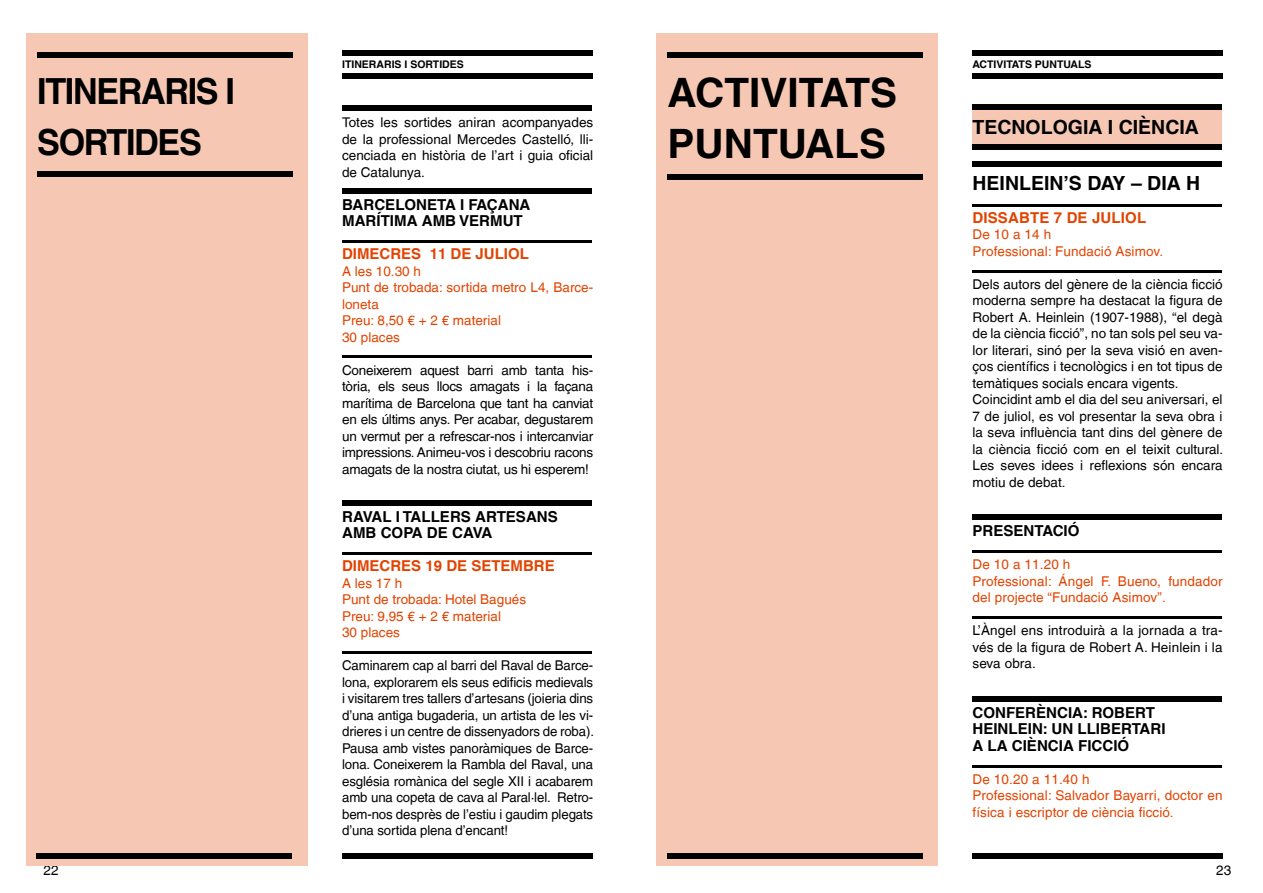
<style>
.page{position:relative;width:1263px;height:893px;background:#fff}
.page>*{position:absolute;margin:0;border:0;box-sizing:border-box;transform-origin:0 0}
.t1{font:700 40.5px/51px "Helvetica LT";color:#000}
.t2{font:700 36px/51px "Helvetica LT";letter-spacing:-.04em;color:#000;scale:.95 1}
.t3{font:700 19.5px "Helvetica LT";color:#000}
.t4{font:700 15.15px/16.5px "Helvetica LT";color:#000}
.t5{font:700 15px "Helvetica LT";color:#e24301}
.t6{font:13.5px/16.5px "Helvetica LT";color:#000;text-align:justify}
.t7{font:13.5px/16.5px "Helvetica LT";letter-spacing:.01em;color:#e24301}
.t8{font:700 10.5px "Helvetica LT";color:#000}
</style>
<div class="page">
<div style="left:972px;top:107px;width:250px;height:40px;background:#f6c7b3"></div>
<div style="left:342px;top:853px;width:250px;height:5px;background:#000"></div>
<div style="left:342px;top:50px;width:250px;height:5px;background:#000"></div>
<div style="left:342px;top:73px;width:250px;height:5px;background:#000"></div>
<div style="left:342px;top:105px;width:249px;height:6px;background:#000"></div>
<div style="left:342px;top:188px;width:249px;height:5px;background:#000"></div>
<hr style="left:342px;top:240px;width:249px;height:3px;background:#000">
<hr style="left:342px;top:356px;width:249px;height:2px;background:#000">
<div style="left:342px;top:500px;width:249px;height:5px;background:#000"></div>
<hr style="left:342px;top:552px;width:249px;height:3px;background:#000">
<hr style="left:342px;top:651px;width:249px;height:3px;background:#000">
<div style="left:26px;top:33px;width:281px;height:833px;background:#f6c7b3"></div>
<div style="left:37px;top:52px;width:255px;height:6px;background:#000"></div>
<div style="left:37px;top:853px;width:255px;height:5px;background:#000"></div>
<div style="left:37px;top:171px;width:255px;height:5px;background:#000"></div>
<div style="left:972px;top:50px;width:250px;height:5px;background:#000"></div>
<div style="left:972px;top:73px;width:250px;height:5px;background:#000"></div>
<div style="left:656px;top:33px;width:282px;height:833px;background:#f6c7b3"></div>
<div style="left:668px;top:52px;width:255px;height:6px;background:#000"></div>
<div style="left:667px;top:174px;width:255px;height:6px;background:#000"></div>
<div style="left:972px;top:105px;width:250px;height:5px;background:#000"></div>
<div style="left:972px;top:145px;width:250px;height:5px;background:#000"></div>
<div style="left:972px;top:161px;width:250px;height:6px;background:#000"></div>
<hr style="left:972px;top:204px;width:250px;height:2px;background:#000">
<hr style="left:972px;top:270px;width:250px;height:2px;background:#000">
<div style="left:972px;top:515px;width:250px;height:5px;background:#000"></div>
<hr style="left:972px;top:550px;width:250px;height:3px;background:#000">
<hr style="left:972px;top:616px;width:250px;height:3px;background:#000">
<div style="left:972px;top:696px;width:250px;height:5px;background:#000"></div>
<hr style="left:972px;top:765px;width:250px;height:2px;background:#000">
<div style="left:972px;top:853px;width:250px;height:5px;background:#000"></div>
<div style="left:667px;top:853px;width:255px;height:5px;background:#000"></div>
<h2 class="t2" style="left:37px;top:65px;width:210px">ITINERARIS I<br>SORTIDES</h2>
<p class="t8" style="left:342px;top:58px;width:123px">ITINERARIS I SORTIDES</p>
<p class="t6" style="left:342px;top:114px;width:253px">Totes les sortides aniran acompanyades de la professional Mercedes Castelló, lli&shy;cenciada en història de l’art i guia oficial de Catalunya.</p>
<p class="t4" style="left:342px;top:196px;width:190px">BARCELONETA I FAÇANA<br>MARÍTIMA AMB VERMUT</p>
<p class="t5" style="left:342px;top:245px;width:188px">DIMECRES 11 DE JULIOL</p>
<p class="t7" style="left:342px;top:263px;width:253px">A les 10.30 h<br>Punt de trobada: sortida metro L4, Barce&shy;loneta<br>Preu: 8,50 € + 2 € material<br>30 places</p>
<p class="t6" style="left:342px;top:362px;width:253px">Coneixerem aquest barri amb tanta his&shy;tòria, els seus llocs amagats i la façana marítima de Barcelona que tant ha canviat en els últims anys. Per acabar, degustarem un vermut per a refrescar-nos i intercanviar impressions. Animeu-vos i descobriu racons amagats de la nostra ciutat, us hi esperem!</p>
<p class="t4" style="left:342px;top:508px;width:217px">RAVAL I TALLERS ARTESANS<br>AMB COPA DE CAVA</p>
<p class="t5" style="left:342px;top:557px;width:214px">DIMECRES 19 DE SETEMBRE</p>
<p class="t7" style="left:342px;top:575px;width:185px">A les 17 h<br>Punt de trobada: Hotel Bagués<br>Preu: 9,95 € + 2 € material<br>30 places</p>
<p class="t6" style="left:342px;top:657px;width:253px">Caminarem cap al barri del Raval de Barce&shy;lona, explorarem els seus edificis medievals i visitarem tres tallers d’artesans (joieria dins d’una antiga bugaderia, un artista de les vi&shy;drieres i un centre de dissenyadors de roba).<br>Pausa amb vistes panoràmiques de Barce&shy;lona. Coneixerem la Rambla del Raval, una església romànica del segle XII i acabarem amb una copeta de cava al Paral·lel. Retro&shy;bem-nos desprès de l’estiu i gaudim plegats d’una sortida plena d’encant!</p>
<h1 class="t1" style="left:668px;top:67px;width:231px">ACTIVITATS<br>PUNTUALS</h1>
<p class="t8" style="left:972px;top:58px;width:121px">ACTIVITATS PUNTUALS</p>
<h3 class="t3" style="left:972px;top:115px;width:228px">TECNOLOGIA I CIÈNCIA</h3>
<h3 class="t3" style="left:972px;top:171px;width:229px">HEINLEIN’S DAY – DIA H</h3>
<p class="t5" style="left:972px;top:208px;width:175px">DISSABTE 7 DE JULIOL</p>
<p class="t7" style="left:972px;top:226px;width:192px">De 10 a 14 h<br>Professional: Fundació Asimov.</p>
<p class="t6" style="left:972px;top:276px;width:252px;text-align:left">Dels autors del gènere de la ciència ficció moderna sempre ha destacat la figura de Robert A. Heinlein (1907-1988), “el degà de la ciència ficció”, no tan sols pel seu va&shy;lor literari, sinó per la seva visió en aven&shy;ços científics i tecnològics i en tot tipus de temàtiques socials encara vigents.<br>Coincidint amb el dia del seu aniversari, el 7 de juliol, es vol presentar la seva obra i la seva influència tant dins del gènere de la ciència ficció com en el teixit cultural.<br>Les seves idees i reflexions són encara motiu de debat.</p>
<p class="t4" style="left:972px;top:523px;width:109px">PRESENTACIÓ</p>
<p class="t7" style="left:972px;top:556px;width:252px">De 10 a 11.20 h<br>Professional: Ángel F. Bueno, fundador del projecte “Fundació Asimov”.</p>
<p class="t6" style="left:972px;top:622px;width:252px">L’Àngel ens introduirà a la jornada a tra&shy;vés de la figura de Robert A. Heinlein i la seva obra.</p>
<p class="t4" style="left:972px;top:704px;width:195px">CONFERÈNCIA: ROBERT<br>HEINLEIN: UN LLIBERTARI<br>A LA CIÈNCIA FICCIÓ</p>
<p class="t7" style="left:972px;top:771px;width:252px">De 10.20 a 11.40 h<br>Professional: Salvador Bayarri, doctor en física i escriptor de ciència ficció.</p>
<p class="t6" style="left:44px;top:862px;width:17px">22</p>
<p class="t6" style="left:1216px;top:862px;width:17px">23</p>
</div>
